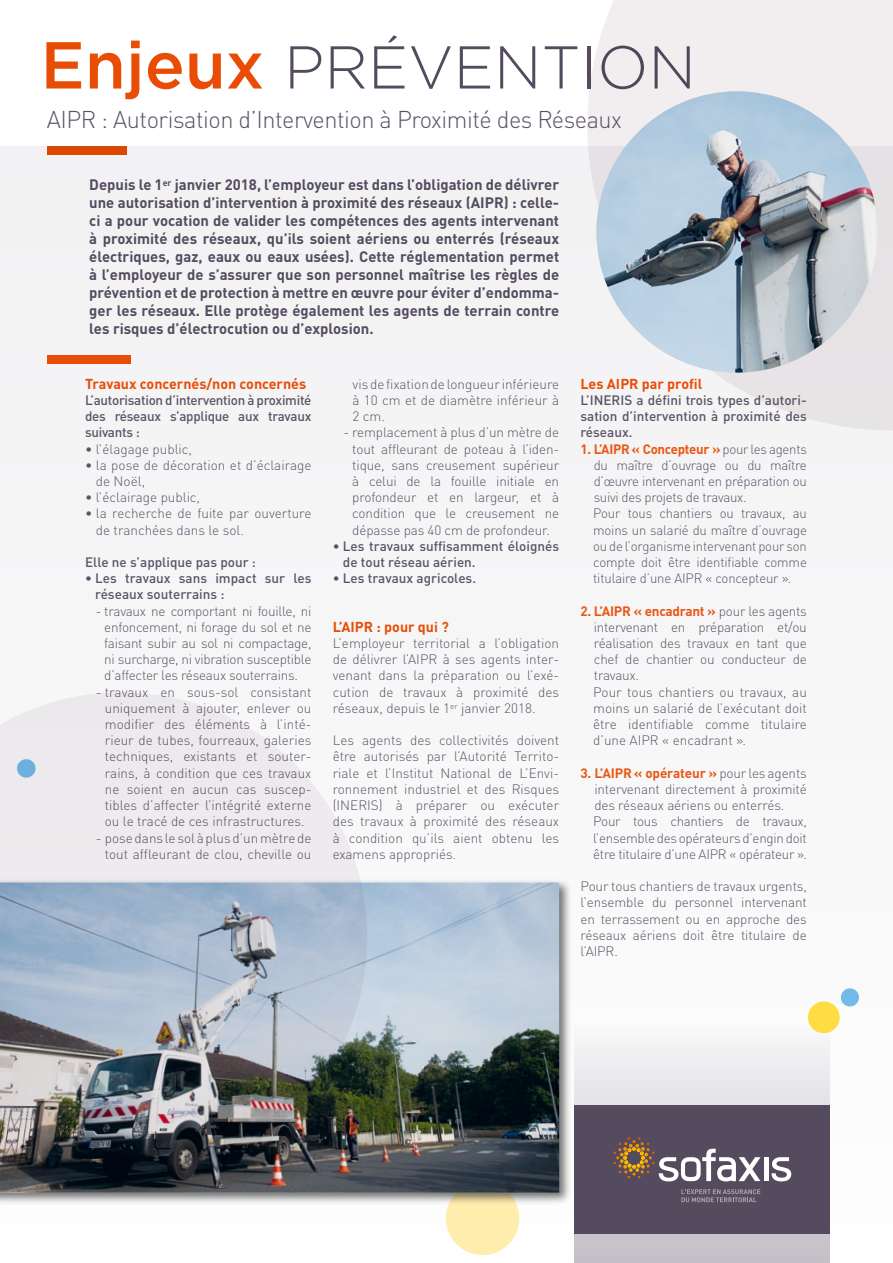
<style>
.page{position:relative;width:893px;height:1263px;background:#fff}
.page>*{position:absolute;margin:0;border:0;box-sizing:border-box;transform-origin:0 0}
.t1{font:300 60.3px "Gotham";color:#544b5f}
.t2{font:300 24px "DINOT";letter-spacing:-.02em;color:#5b5266}
.t3{font:700 15px/18px "DINOT";color:#544b5f;text-align:justify}
.t4{font:700 14.25px "DINOT";color:#e94c05}
.t5{font:300 13.5px/16.2px "DINOT";letter-spacing:-.01em;color:#5b5266;text-align:justify}
.t6{font:500 13.5px/16.2px "DINOT";color:#5b5266;text-align:justify}
.s1{font-weight:500;font-size:66.15px;color:#e94c05}
.s2{font-weight:700;color:#ea5715}
</style>
<div class="page">
<div style="left:609px;top:0;width:284px;height:12px;background:#f2eef0"></div>
<div style="left:0;top:12px;width:893px;height:1251px;background:linear-gradient(to right,#fff,#f2eef0)"></div>
<div style="left:0;top:146px;width:893px;height:1117px;background:#f6f5f6"></div>
<svg style="left:575px;top:1071px;width:255px;height:192px"></svg>
<div style="left:575px;top:1105px;width:255px;height:129px;background:#544b5f"></div>
<svg style="left:681px;top:1189px;width:79px;height:13px"></svg>
<svg style="left:771px;top:1157px;width:20px;height:24px"></svg>
<div style="left:764px;top:1157px;width:5px;height:24px;background:#fff"></div>
<svg style="left:613px;top:1137px;width:148px;height:44px"></svg>
<div style="left:47px;top:356px;width:84px;height:8px;background:#e94c05"></div>
<svg style="left:446px;top:1205px;width:74px;height:50px"></svg>
<svg style="left:808px;top:988px;width:51px;height:46px"></svg>
<div style="left:0;top:878px;width:572px;height:327px;background:#181716;opacity:.6"></div>
<img style="left:0;top:882px;width:559px;height:311px">
<img style="left:596px;top:91px;width:282px;height:282px;border-radius:141px">
<svg style="left:0;top:693px;width:367px;height:490px"></svg>
<h1 class="t1" style="left:40px;top:29px;width:657px"><span class="s1">Enjeux</span> PRÉVENTION</h1>
<h2 class="t2" style="left:47px;top:105px;width:577px">AIPR : Autorisation d’Intervention à Proximité des Réseaux</h2>
<p class="t3" style="left:89px;top:175px;width:471px">Depuis le 1<sup>er</sup> janvier 2018, l’employeur est dans l’obligation de délivrer une autorisation d’intervention à proximité des réseaux (AIPR) : celle&shy;ci a pour vocation de valider les compétences des agents intervenant à proximité des réseaux, qu’ils soient aériens ou enterrés (réseaux électriques, gaz, eaux ou eaux usées). Cette réglementation permet à l’employeur de s’assurer que son personnel maîtrise les règles de prévention et de protection à mettre en œuvre pour éviter d’endomma&shy;ger les réseaux. Elle protège également les agents de terrain contre les risques d’électrocution ou d’explosion.</p>
<p class="t4" style="left:85px;top:374px;width:223px">Travaux concernés/non concernés</p>
<p class="t6" style="left:85px;top:392px;width:228px">L’autorisation d’intervention à proximité des réseaux s’applique aux travaux suivants :</p>
<p class="t5" style="left:85px;top:441px;width:109px">• l’élagage public,</p>
<p class="t5" style="left:96px;top:457px;width:217px;text-indent:-11px">• la pose de décoration et d’éclairage de Noël,</p>
<p class="t5" style="left:85px;top:489px;width:117px">• l’éclairage public,</p>
<p class="t5" style="left:96px;top:505px;width:217px;text-indent:-11px">• la recherche de fuite par ouverture de tranchées dans le sol.</p>
<p class="t6" style="left:85px;top:554px;width:172px">Elle ne s’applique pas pour :</p>
<p class="t6" style="left:95px;top:570px;width:218px;text-indent:-10px">• Les travaux sans impact sur les réseaux souterrains :</p>
<p class="t5" style="left:104px;top:603px;width:209px;text-indent:-9px">- travaux ne comportant ni fouille, ni enfoncement, ni forage du sol et ne faisant subir au sol ni compactage, ni surcharge, ni vibration susceptible d’affecter les réseaux souterrains.</p>
<p class="t5" style="left:105px;top:684px;width:208px;text-indent:-9px">- travaux en sous-sol consistant uniquement à ajouter, enlever ou modifier des éléments à l’inté&shy;rieur de tubes, fourreaux, galeries techniques, existants et souter&shy;rains, à condition que ces travaux ne soient en aucun cas suscep&shy;tibles d’affecter l’intégrité externe ou le tracé de ces infrastructures.</p>
<p class="t5" style="left:96px;top:829px;width:217px;text-align:right">- pose dans le sol à plus d’un mètre de tout affleurant de clou, cheville ou</p>
<p class="t5" style="left:353px;top:376px;width:208px">vis de fixation de longueur inférieure à 10 cm et de diamètre inférieur à 2 cm.</p>
<p class="t5" style="left:352px;top:424px;width:208px;text-indent:-9px">- remplacement à plus d’un mètre de tout affleurant de poteau à l’iden&shy;tique, sans creusement supérieur à celui de la fouille initiale en profondeur et en largeur, et à condition que le creusement ne dépasse pas 40 cm de profondeur.</p>
<p class="t6" style="left:343px;top:538px;width:218px;text-indent:-10px">• Les travaux suffisamment éloignés de tout réseau aérien.</p>
<p class="t6" style="left:333px;top:570px;width:145px">• Les travaux agricoles.</p>
<p class="t4" style="left:333px;top:617px;width:118px">L’AIPR : pour qui ?</p>
<p class="t5" style="left:333px;top:635px;width:228px">L’employeur territorial a l’obligation de délivrer l’AIPR à ses agents inter&shy;venant dans la préparation ou l’exé&shy;cution de travaux à proximité des réseaux, depuis le 1<sup>er</sup> janvier 2018.</p>
<p class="t5" style="left:333px;top:732px;width:228px">Les agents des collectivités doivent être autorisés par l’Autorité Territo&shy;riale et l’Institut National de L’Envi&shy;ronnement industriel et des Risques (INERIS) à préparer ou exécuter des travaux à proximité des réseaux à condition qu’ils aient obtenu les examens appropriés.</p>
<p class="t4" style="left:580px;top:374px;width:124px">Les AIPR par profil</p>
<p class="t6" style="left:580px;top:392px;width:228px">L’INERIS a défini trois types d’autori&shy;sation d’intervention à proximité des réseaux.</p>
<p class="t5" style="left:593px;top:441px;width:215px;text-align:left;text-indent:-13px"><span class="s2">1. L’AIPR « Concepteur »</span> pour les agents du maître d’ouvrage ou du maître d’œuvre intervenant en préparation ou suivi des projets de travaux.<br>Pour tous chantiers ou travaux, au moins un salarié du maître d’ouvrage ou de l’organisme intervenant pour son compte doit être identifiable comme titulaire d’une AIPR « concepteur ».</p>
<p class="t5" style="left:593px;top:603px;width:215px;text-align:left;text-indent:-13px"><span class="s2">2. L’AIPR « encadrant »</span> pour les agents intervenant en préparation et/ou réalisation des travaux en tant que chef de chantier ou conducteur de travaux.<br>Pour tous chantiers ou travaux, au moins un salarié de l’exécutant doit être identifiable comme titulaire d’une AIPR « encadrant ».</p>
<p class="t5" style="left:593px;top:765px;width:215px;text-align:left;text-indent:-13px"><span class="s2">3. L’AIPR « opérateur »</span> pour les agents intervenant directement à proximité des réseaux aériens ou enterrés.<br>Pour tous chantiers de travaux, l’ensemble des opérateurs d’engin doit être titulaire d’une AIPR « opérateur ».</p>
<p class="t5" style="left:580px;top:878px;width:228px">Pour tous chantiers de travaux urgents, l’ensemble du personnel intervenant en terrassement ou en approche des réseaux aériens doit être titulaire de l’AIPR.</p>
</div>
